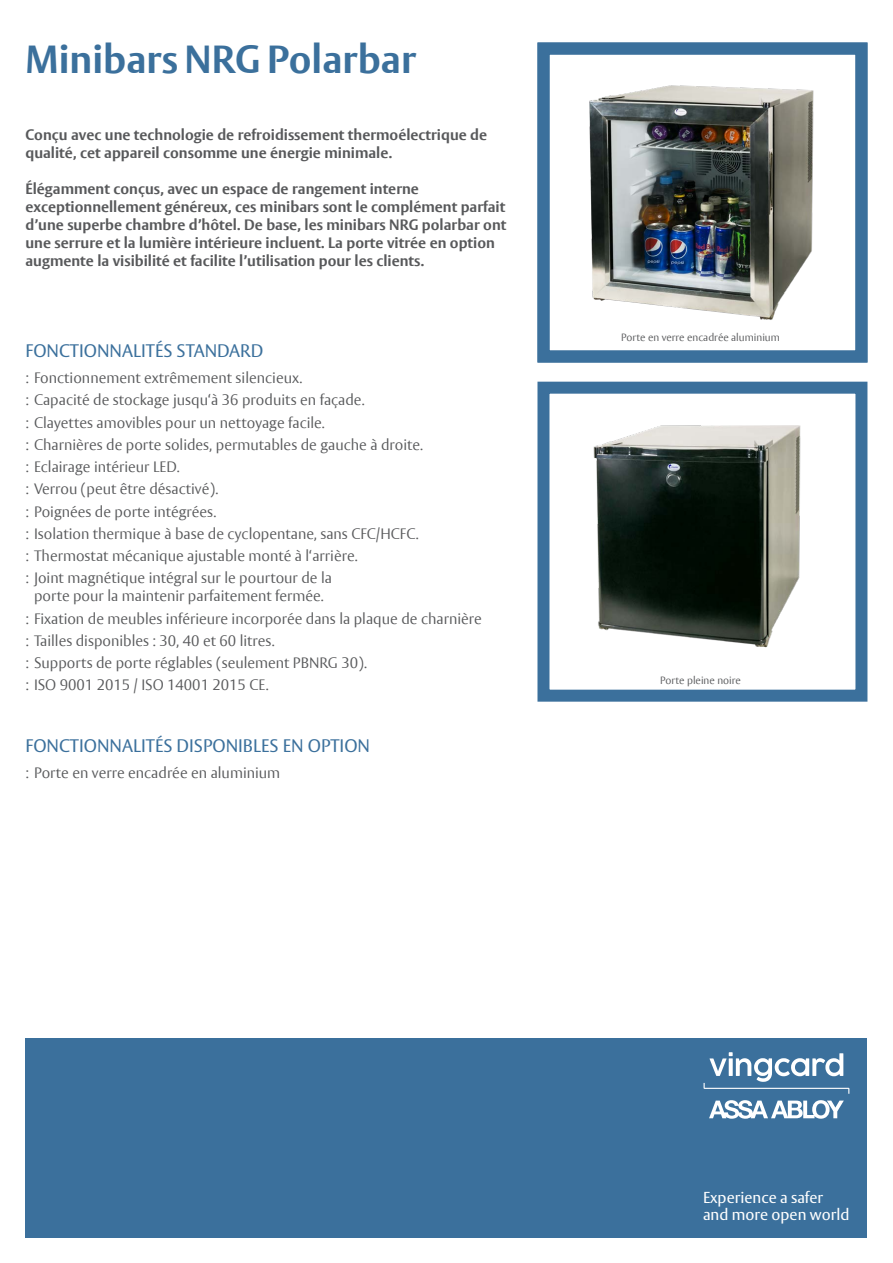
<style>
.page{position:relative;width:893px;height:1263px;background:#fff}
.page>*{position:absolute;margin:0;border:0;box-sizing:border-box;transform-origin:0 0}
.Rubrik_pos{font:700 39px "ASSA Vesta";color:#3b709c}
.DS_Heading_2{font:18px "ASSA Vesta";color:#3b709c}
.t1{font:15.75px/17.5px "ASSA Vesta";color:#fff}
.t2{font:300 15px/18px "ASSA Vesta";color:#58595b;text-align:center}
.DS_Ingress{font:700 15px/18px "ASSA Vesta";color:#58595b}
._2010_DS_Picture_text{font:300 10.5px "ASSA Vesta";color:#58595b}
</style>
<div class="page">
<div style="left:26px;top:1038px;width:841px;height:199px;background:#3b709c"></div>
<svg style="left:709px;top:1100px;width:135px;height:19px"></svg>
<svg style="left:704px;top:1052px;width:145px;height:42px"></svg>
<div style="left:537px;top:43px;width:330px;height:319px;border:12px solid #3b709c"></div>
<img style="left:589px;top:85px;width:225px;height:235px">
<div style="left:537px;top:382px;width:330px;height:320px;border:12px solid #3b709c"></div>
<img style="left:593px;top:425px;width:208px;height:223px">
<p class="Rubrik_pos" style="left:26px;top:35px;width:392px">Minibars NRG Polarbar</p>
<p class="DS_Ingress" style="left:26px;top:126px;width:463px">Conçu avec une technologie de refroidissement thermoélectrique de qualité, cet appareil consomme une énergie minimale.</p>
<p class="DS_Ingress" style="left:26px;top:180px;width:482px">Élégamment conçus, avec un espace de rangement interne exceptionnellement généreux, ces minibars sont le complément parfait d’une superbe chambre d’hôtel. De base, les minibars NRG polarbar ont une serrure et la lumière intérieure incluent. La porte vitrée en option augmente la visibilité et facilite l’utilisation pour les clients.</p>
<p class="DS_Heading_2" style="left:26px;top:339px;width:239px">FONCTIONNALITÉS STANDARD</p>
<p class="t2" style="left:26px;top:370px;width:278px">: Fonctionnement extrêmement silencieux.</p>
<p class="t2" style="left:26px;top:392px;width:340px">: Capacité de stockage jusqu‘à 36 produits en façade.</p>
<p class="t2" style="left:26px;top:414px;width:301px">: Clayettes amovibles pour un nettoyage facile.</p>
<p class="t2" style="left:26px;top:436px;width:399px">: Charnières de porte solides, permutables de gauche à droite.</p>
<p class="t2" style="left:26px;top:459px;width:156px">: Eclairage intérieur LED.</p>
<p class="t2" style="left:26px;top:481px;width:194px">: Verrou (peut être désactivé).</p>
<p class="t2" style="left:26px;top:503px;width:192px">: Poignées de porte intégrées.</p>
<p class="t2" style="left:26px;top:525px;width:395px">: Isolation thermique à base de cyclopentane, sans CFC/HCFC.</p>
<p class="t2" style="left:26px;top:548px;width:333px">: Thermostat mécanique ajustable monté à l‘arrière.</p>
<p class="t2" style="left:26px;top:570px;width:308px">: Joint magnétique intégral sur le pourtour de la porte pour la maintenir parfaitement fermée.</p>
<p class="t2" style="left:26px;top:610px;width:458px">: Fixation de meubles inférieure incorporée dans la plaque de charnière</p>
<p class="t2" style="left:26px;top:632px;width:251px">: Tailles disponibles : 30, 40 et 60 litres.</p>
<p class="t2" style="left:26px;top:655px;width:343px">: Supports de porte réglables (seulement PBNRG 30).</p>
<p class="t2" style="left:26px;top:677px;width:244px">: ISO 9001 2015 / ISO 14001 2015 CE.</p>
<p class="DS_Heading_2" style="left:26px;top:734px;width:346px">FONCTIONNALITÉS DISPONIBLES EN OPTION</p>
<p class="t2" style="left:26px;top:765px;width:256px">: Porte en verre encadrée en aluminium</p>
<p class="_2010_DS_Picture_text" style="left:621px;top:331px;width:160px">Porte en verre encadrée aluminium</p>
<p class="_2010_DS_Picture_text" style="left:660px;top:674px;width:82px">Porte pleine noire</p>
<p class="t1" style="left:703px;top:1189px;width:148px">Experience a safer and more open world</p>
</div>
